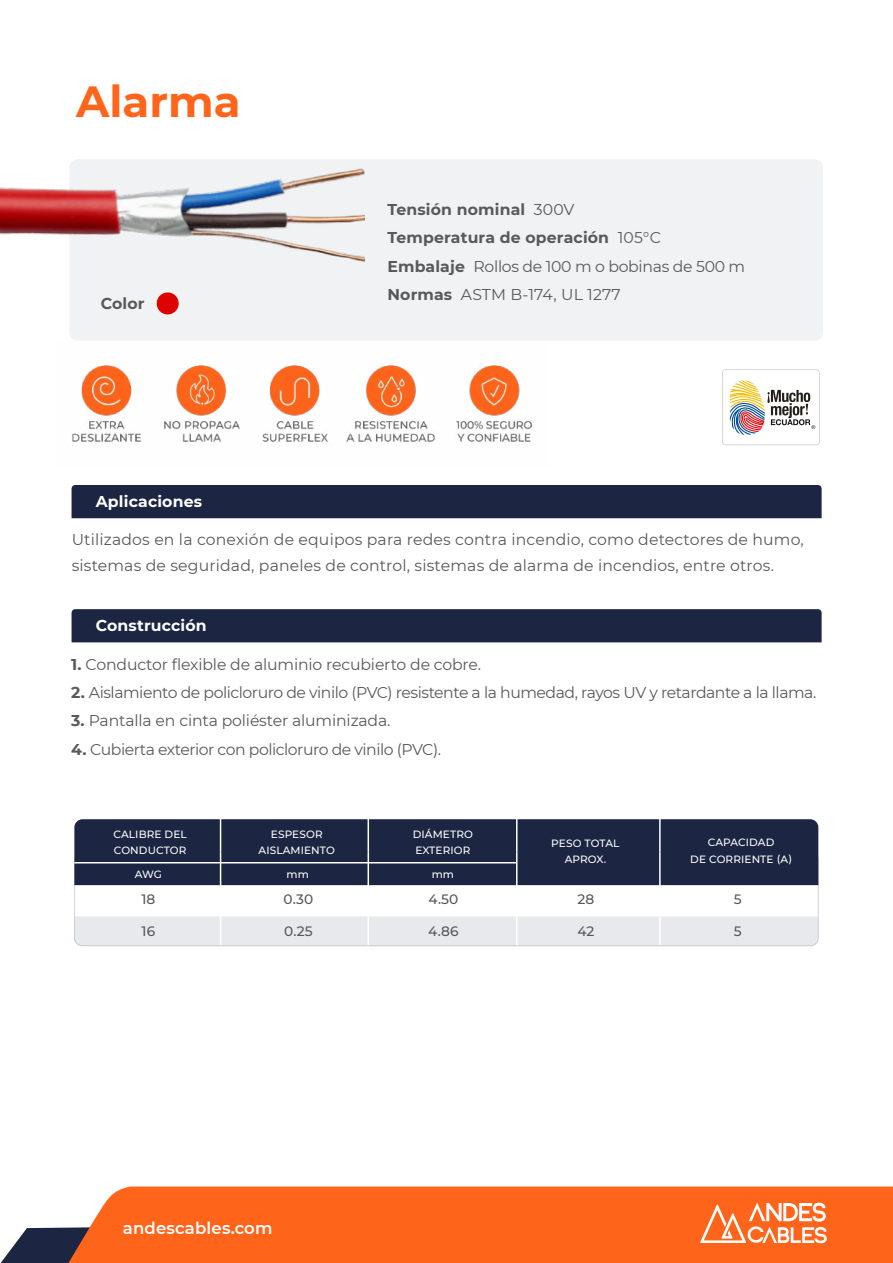
<style>
.page{position:relative;width:893px;height:1263px;background:#fff}
.page>*{position:absolute;margin:0;border:0;box-sizing:border-box;transform-origin:0 0}
.t1{font:700 43.5px "Montserrat";color:#ff641b}
.t2{font:600 16.5px "Montserrat";letter-spacing:.01em;color:#fff}
.t3{font:15.6px/28.3px "Montserrat";letter-spacing:-.01em;color:#58595b}
.t4{font:15.6px/25.3px "Montserrat";letter-spacing:.01em;color:#58595b}
.t5{font:15.6px "Montserrat";letter-spacing:-.03em;color:#58595b}
.t6{font:700 15.6px "Montserrat";letter-spacing:.01em;color:#fff}
.t7{font:700 15.6px "Montserrat";letter-spacing:.01em;color:#58595b}
.t8{font:500 13.65px "Montserrat";letter-spacing:.01em;color:#565759}
.t9{font:500 10.5px/16.5px "Montserrat";letter-spacing:.01em;color:#fff;text-align:center}
.s1{font-weight:700}
</style>
<div class="page">
<svg style="left:1px;top:1227px;width:67px;height:36px"></svg>
<div style="left:68px;top:1186px;width:825px;height:77px;background:#ff641b"></div>
<svg style="left:700px;top:1202px;width:127px;height:41px"></svg>
<div style="left:69px;top:159px;width:754px;height:182px;background:#f1f2f3;border-radius:8px"></div>
<div style="left:157px;top:292px;width:22px;height:22px;background:#de0200;border-radius:50%"></div>
<img style="left:0;top:159px;width:365px;height:103px">
<div style="left:72px;top:485px;width:750px;height:33px;background:#1c2642"></div>
<div style="left:72px;top:609px;width:750px;height:33px;background:#1c2642"></div>
<div style="left:74px;top:819px;width:744px;height:66px;background:#1c2642"></div>
<div style="left:76px;top:916px;width:741px;height:30px;background:#e8e9ec"></div>
<hr style="left:220px;top:818px;width:1px;height:127px;background:#fff">
<hr style="left:368px;top:818px;width:1px;height:127px;background:#fff">
<hr style="left:516px;top:818px;width:2px;height:127px;background:#fff">
<hr style="left:659px;top:818px;width:2px;height:127px;background:#fff">
<hr style="left:74px;top:862px;width:443px;height:1px;background:#fff">
<div style="left:74px;top:852px;width:745px;height:94px;border:1px solid #1c2642;border-radius:8px"></div>
<svg style="left:722px;top:369px;width:98px;height:76px"></svg>
<img style="left:72px;top:365px;width:462px;height:78px">
<h1 class="t1" style="left:76px;top:70px;width:166px">Alarma</h1>
<p class="t7" style="left:101px;top:292px;width:45px">Color</p>
<p class="t6" style="left:96px;top:490px;width:108px">Aplicaciones</p>
<p class="t3" style="left:387px;top:195px;width:359px"><span class="s1">Tensión nominal</span> 300V<br><span class="s1">Temperatura de operación</span> 105°C<br><span class="s1">Embalaje</span> Rollos de 100 m o bobinas de 500 m<br><span class="s1">Normas</span> ASTM B-174, UL 1277</p>
<p class="t4" style="left:72px;top:526px;width:734px">Utilizados en la conexión de equipos para redes contra incendio, como detectores de humo, sistemas de seguridad, paneles de control, sistemas de alarma de incendios, entre otros.</p>
<p class="t6" style="left:96px;top:614px;width:112px">Construcción</p>
<p class="t3" style="left:71px;top:649px;width:411px"><span class="s1">1.</span> Conductor flexible de aluminio recubierto de cobre.</p>
<p class="t5" style="left:71px;top:682px;width:747px"><span class="s1">2.</span> Aislamiento de policloruro de vinilo (PVC) resistente a la humedad, rayos UV y retardante a la llama.</p>
<p class="t3" style="left:71px;top:706px;width:321px"><span class="s1">3.</span> Pantalla en cinta poliéster aluminizada.</p>
<p class="t5" style="left:71px;top:738px;width:371px"><span class="s1">4.</span> Cubierta exterior con policloruro de vinilo (PVC).</p>
<p class="t9" style="left:413px;top:825px;width:62px;text-align:left">DIÁMETRO<br>EXTERIOR</p>
<p class="t9" style="left:114px;top:825px;width:75px;text-align:left">CALIBRE DEL<br>CONDUCTOR</p>
<p class="t9" style="left:259px;top:825px;width:78px">ESPESOR<br>AISLAMIENTO</p>
<p class="t9" style="left:690px;top:834px;width:103px">CAPACIDAD<br>DE CORRIENTE (A)</p>
<p class="t9" style="left:551px;top:834px;width:70px">PESO TOTAL<br>APROX.</p>
<p class="t8" style="left:577px;top:889px;width:18px">28</p>
<p class="t8" style="left:577px;top:921px;width:19px">42</p>
<p class="t9" style="left:135px;top:865px;width:29px">AWG</p>
<p class="t8" style="left:141px;top:889px;width:16px">18</p>
<p class="t8" style="left:142px;top:921px;width:15px">16</p>
<p class="t9" style="left:286px;top:865px;width:24px">mm</p>
<p class="t9" style="left:432px;top:865px;width:24px">mm</p>
<p class="t8" style="left:284px;top:889px;width:31px">0.30</p>
<p class="t8" style="left:284px;top:921px;width:30px">0.25</p>
<p class="t8" style="left:428px;top:889px;width:32px">4.50</p>
<p class="t8" style="left:428px;top:921px;width:32px">4.86</p>
<p class="t8" style="left:734px;top:889px;width:9px">5</p>
<p class="t8" style="left:734px;top:921px;width:9px">5</p>
<p class="t2" style="left:123px;top:1216px;width:151px">andescables.com</p>
</div>
